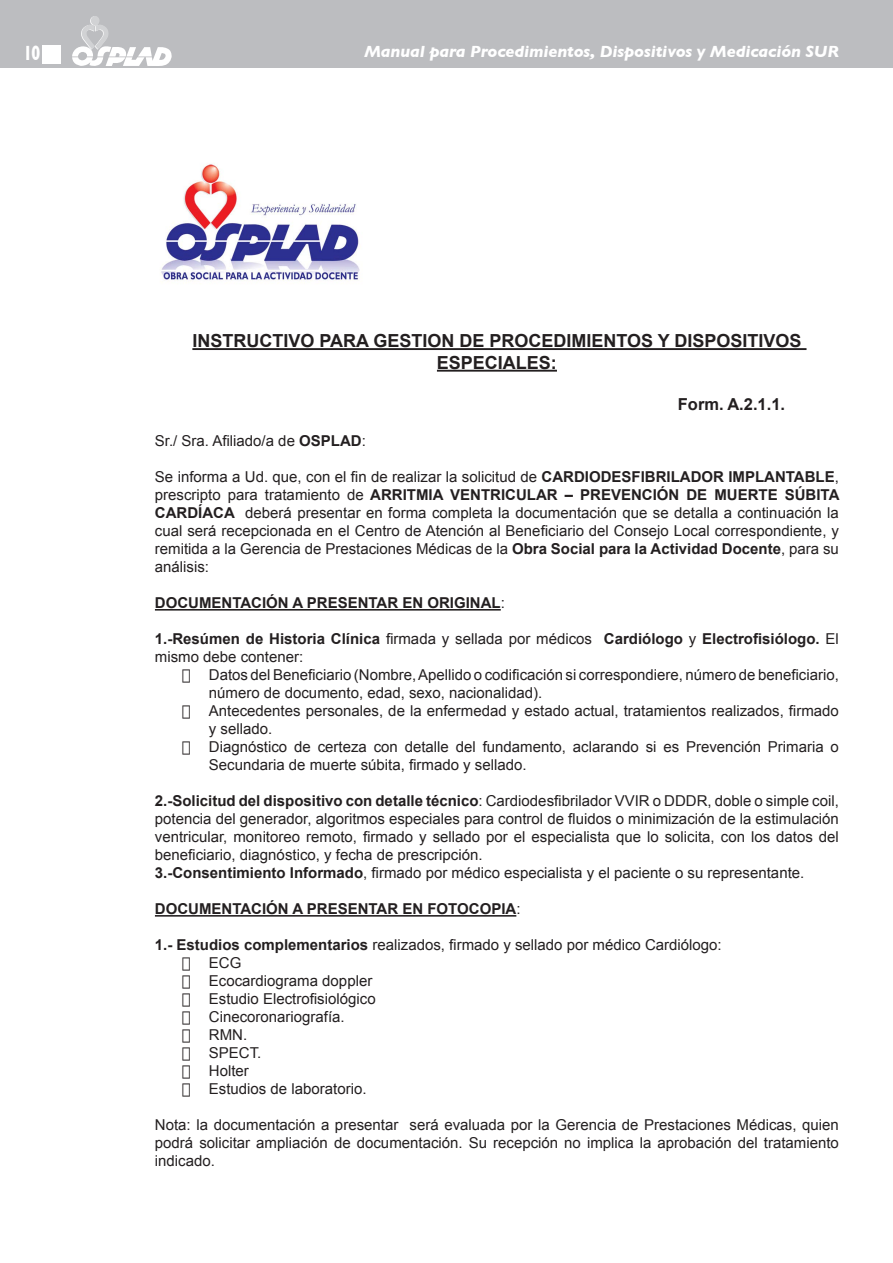
<style>
.page{position:relative;width:893px;height:1263px;background:#fff}
.page>*{position:absolute;margin:0;border:0;box-sizing:border-box;transform-origin:0 0}
.t1{font:700 21px "Gill Sans";color:#fff;scale:.7 1}
.t2{font:700 18px/21.6px "Arial";color:#231f20;text-align:center}
.t3{font:italic 700 16.5px "Gill Sans";letter-spacing:-.01em;color:#fff}
.t4{font:700 16.5px "Arial";color:#231f20}
.Sin_espaciado{font:15px/18px "Arial";color:#231f20;text-align:justify}
.Sin_espaciado-2{font:700 15px/18px "Arial";color:#231f20}
.Default{font:15px "Arial";color:#231f20}
.s1{font-weight:700}
.s2{font-weight:400}
</style>
<div class="page">
<div style="left:0;top:0;width:893px;height:68px;background:#bcbdc0"></div>
<div style="left:91px;top:16px;width:8px;height:9px;background:#d1d2d4;border-radius:50%"></div>
<svg style="left:72px;top:24px;width:100px;height:42px"></svg>
<div style="left:43px;top:46px;width:18px;height:18px;background:#fff"></div>
<hr style="left:192px;top:348px;width:614px;height:2px;background:#231f20">
<hr style="left:437px;top:370px;width:120px;height:2px;background:#231f20">
<hr style="left:155px;top:609px;width:346px;height:2px;background:#231f20">
<hr style="left:155px;top:915px;width:361px;height:2px;background:#231f20">
<img style="left:161px;top:164px;width:199px;height:117px">
<h1 class="t1" style="left:23px;top:41px;width:25px">10</h1>
<p class="t3" style="left:364px;top:42px;width:476px">Manual para Procedimientos, Dispositivos y Medicación SUR</p>
<p class="t2" style="left:192px;top:331px;width:611px">INSTRUCTIVO PARA GESTION DE PROCEDIMIENTOS Y DISPOSITIVOS<br>ESPECIALES:</p>
<p class="t4" style="left:678px;top:393px;width:109px">Form. A.2.1.1.</p>
<p class="Sin_espaciado" style="left:155px;top:432px;width:212px">Sr./ Sra. Afiliado/a de <span class="s1">OSPLAD</span>:</p>
<p class="Sin_espaciado" style="left:155px;top:468px;width:686px">Se informa a Ud. que, con el fin de realizar la solicitud de <span class="s1">CARDIODESFIBRILADOR IMPLANTABLE</span>, prescripto para tratamiento de <span class="s1">ARRITMIA VENTRICULAR – PREVENCIÓN DE MUERTE SÚBITA CARDÍACA</span> deberá presentar en forma completa la documentación que se detalla a continuación la cual será recepcionada en el Centro de Atención al Beneficiario del Consejo Local correspondiente, y remitida a la Gerencia de Prestaciones Médicas de la <span class="s1">Obra Social para la Actividad Docente</span>, para su análisis:</p>
<p class="Sin_espaciado-2" style="left:155px;top:594px;width:352px">DOCUMENTACIÓN A PRESENTAR EN ORIGINAL<span class="s2">:</span></p>
<p class="Sin_espaciado-2" style="left:155px;top:630px;width:685px">1.-Resúmen de Historia Clínica <span class="s2">firmada y sellada por médicos</span> Cardiólogo <span class="s2">y</span> Electrofisiólogo. <span class="s2">El mismo debe contener:</span></p>
<p class="Sin_espaciado" style="left:209px;top:666px;width:631px;text-indent:-27px">• Datos del Beneficiario (Nombre, Apellido o codificación si correspondiere, número de beneficiario, número de documento, edad, sexo, nacionalidad).</p>
<p class="Sin_espaciado" style="left:209px;top:702px;width:631px;text-indent:-27px">• Antecedentes personales, de la enfermedad y estado actual, tratamientos realizados, firmado y sellado.</p>
<p class="Sin_espaciado" style="left:209px;top:738px;width:631px;text-indent:-27px">• Diagnóstico de certeza con detalle del fundamento, aclarando si es Prevención Primaria o<br>Secundaria de muerte súbita, firmado y sellado.</p>
<p class="Sin_espaciado" style="left:155px;top:792px;width:685px"><span class="s1">2.-Solicitud del dispositivo con detalle técnico</span>: Cardiodesfibrilador VVIR o DDDR, doble o simple coil, potencia del generador, algoritmos especiales para control de fluidos o minimización de la estimulación ventricular, monitoreo remoto, firmado y sellado por el especialista que lo solicita, con los datos del beneficiario, diagnóstico, y fecha de prescripción.</p>
<p class="Default" style="left:155px;top:863px;width:651px"><span class="s1">3.-Consentimiento Informado</span>, firmado por médico especialista y el paciente o su representante.</p>
<p class="Sin_espaciado-2" style="left:155px;top:900px;width:367px">DOCUMENTACIÓN A PRESENTAR EN FOTOCOPIA<span class="s2">:</span></p>
<p class="Sin_espaciado" style="left:155px;top:936px;width:568px"><span class="s1">1.- Estudios complementarios</span> realizados, firmado y sellado por médico Cardiólogo:</p>
<p class="Sin_espaciado" style="left:182px;top:954px;width:61px">• ECG</p>
<p class="Sin_espaciado" style="left:182px;top:972px;width:192px">• Ecocardiograma doppler</p>
<p class="Sin_espaciado" style="left:182px;top:990px;width:195px">• Estudio Electrofisiológico</p>
<p class="Sin_espaciado" style="left:182px;top:1008px;width:164px">• Cinecoronariografía.</p>
<p class="Sin_espaciado" style="left:182px;top:1026px;width:67px">• RMN.</p>
<p class="Sin_espaciado" style="left:182px;top:1044px;width:81px">• SPECT.</p>
<p class="Sin_espaciado" style="left:182px;top:1062px;width:69px">• Holter</p>
<p class="Sin_espaciado" style="left:182px;top:1080px;width:186px">• Estudios de laboratorio.</p>
<p class="Sin_espaciado" style="left:155px;top:1116px;width:685px">Nota: la documentación a presentar será evaluada por la Gerencia de Prestaciones Médicas, quien podrá solicitar ampliación de documentación. Su recepción no implica la aprobación del tratamiento indicado.</p>
</div>
